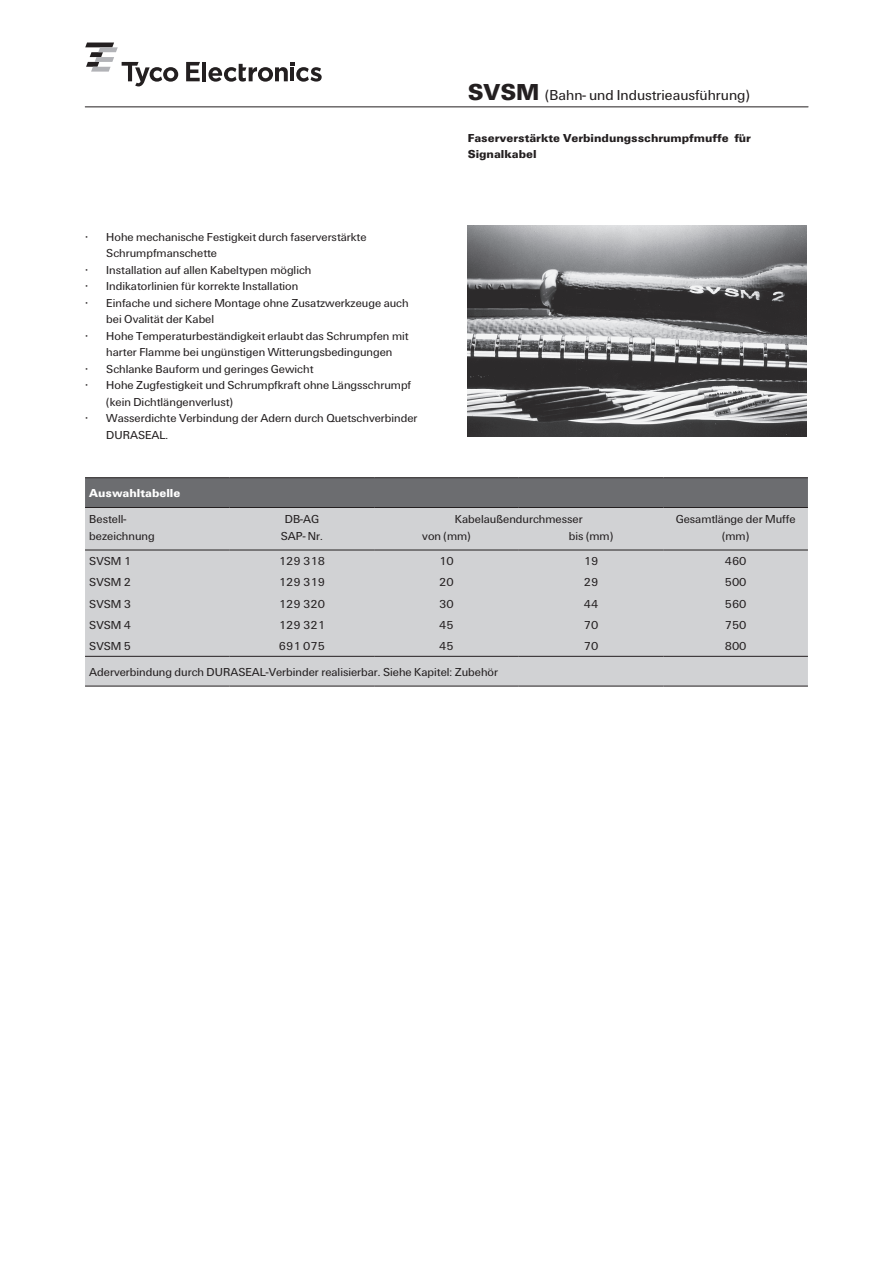
<style>
.page{position:relative;width:893px;height:1263px;background:#fff}
.page>*{position:absolute;margin:0;border:0;box-sizing:border-box;transform-origin:0 0}
.t1{font:15px "U55 Univers";color:#231f20}
.t2{font:12px/16.5px "U55 Univers";color:#231f20}
.t3{font:900 12px/16.5px "U75 Univers";color:#231f20}
.t4{font:900 12px "U75 Univers";color:#fff}
.s1{font-family:"U75 Univers";font-weight:900;font-size:24px}
</style>
<div class="page">
<img style="left:468px;top:226px;width:338px;height:210px">
<div style="left:85px;top:478px;width:723px;height:29px;background:#6c6d70"></div>
<div style="left:85px;top:508px;width:723px;height:178px;background:#d1d2d4"></div>
<hr style="left:85px;top:477px;width:145px;height:1px;background:#231f20">
<hr style="left:230px;top:477px;width:144px;height:1px;background:#231f20">
<hr style="left:374px;top:477px;width:145px;height:1px;background:#231f20">
<hr style="left:519px;top:477px;width:144px;height:1px;background:#231f20">
<hr style="left:663px;top:477px;width:145px;height:1px;background:#231f20">
<hr style="left:85px;top:507px;width:145px;height:1px;background:#231f20">
<hr style="left:230px;top:507px;width:144px;height:1px;background:#231f20">
<hr style="left:374px;top:507px;width:145px;height:1px;background:#231f20">
<hr style="left:519px;top:507px;width:144px;height:1px;background:#231f20">
<hr style="left:663px;top:507px;width:145px;height:1px;background:#231f20">
<hr style="left:85px;top:656px;width:145px;height:1px;background:#231f20">
<hr style="left:230px;top:656px;width:144px;height:1px;background:#231f20">
<hr style="left:374px;top:656px;width:145px;height:1px;background:#231f20">
<hr style="left:519px;top:656px;width:144px;height:1px;background:#231f20">
<hr style="left:663px;top:656px;width:145px;height:1px;background:#231f20">
<hr style="left:85px;top:686px;width:145px;height:1px;background:#231f20">
<hr style="left:230px;top:686px;width:144px;height:1px;background:#231f20">
<hr style="left:374px;top:686px;width:145px;height:1px;background:#231f20">
<hr style="left:519px;top:686px;width:144px;height:1px;background:#231f20">
<hr style="left:663px;top:686px;width:145px;height:1px;background:#231f20">
<hr style="left:85px;top:550px;width:145px;height:1px;background:#231f20">
<hr style="left:230px;top:550px;width:144px;height:1px;background:#231f20">
<hr style="left:374px;top:550px;width:145px;height:1px;background:#231f20">
<hr style="left:519px;top:550px;width:144px;height:1px;background:#231f20">
<hr style="left:663px;top:550px;width:145px;height:1px;background:#231f20">
<svg style="left:186px;top:62px;width:14px;height:19px"></svg>
<hr style="left:202px;top:62px;width:4px;height:19px;background:#231f20">
<svg style="left:208px;top:62px;width:114px;height:20px"></svg>
<svg style="left:85px;top:43px;width:93px;height:43px"></svg>
<hr style="left:85px;top:107px;width:723px;height:1px;background:#231f20">
<p class="t2" style="left:106px;top:228px;width:262px;text-indent:-21px">• Hohe mechanische Festigkeit durch faserverstärkte<br>Schrumpfmanschette</p>
<p class="t2" style="left:85px;top:261px;width:228px">• Installation auf allen Kabeltypen möglich</p>
<p class="t2" style="left:85px;top:278px;width:215px">• Indikatorlinien für korrekte Installation</p>
<p class="t2" style="left:106px;top:294px;width:304px;text-indent:-21px">• Einfache und sichere Montage ohne Zusatzwerkzeuge auch bei Ovalität der Kabel</p>
<p class="t2" style="left:85px;top:327px;width:325px;text-align:center">• Hohe Temperaturbeständigkeit erlaubt das Schrumpfen mit harter Flamme bei ungünstigen Witterungsbedingungen</p>
<p class="t2" style="left:85px;top:360px;width:230px">• Schlanke Bauform und geringes Gewicht</p>
<p class="t2" style="left:106px;top:377px;width:306px;text-indent:-21px">• Hohe Zugfestigkeit und Schrumpfkraft ohne Längsschrumpf (kein Dichtlängenverlust)</p>
<p class="t2" style="left:106px;top:410px;width:313px;text-indent:-21px">• Wasserdichte Verbindung der Adern durch Quetschverbinder<br>DURASEAL.</p>
<p class="t1" style="left:468px;top:87px;width:284px"><span class="s1">SVSM</span> (Bahn- und Industrieausführung)</p>
<p class="t3" style="left:468px;top:129px;width:285px">Faserverstärkte Verbindungsschrumpfmuffe für<br>Signalkabel</p>
<p class="t4" style="left:89px;top:486px;width:93px">Auswahltabelle</p>
<p class="t2" style="left:89px;top:511px;width:38px">Bestell-</p>
<p class="t2" style="left:285px;top:511px;width:36px">DB-AG</p>
<p class="t2" style="left:455px;top:511px;width:129px">Kabelaußendurchmesser</p>
<p class="t2" style="left:676px;top:511px;width:121px">Gesamtlänge der Muffe</p>
<p class="t2" style="left:89px;top:527px;width:67px">bezeichnung</p>
<p class="t2" style="left:281px;top:527px;width:43px">SAP- Nr.</p>
<p class="t2" style="left:422px;top:527px;width:50px">von (mm)</p>
<p class="t2" style="left:569px;top:527px;width:46px">bis (mm)</p>
<p class="t2" style="left:722px;top:527px;width:29px">(mm)</p>
<p class="t2" style="left:89px;top:553px;width:43px">SVSM 1</p>
<p class="t2" style="left:279px;top:553px;width:48px">129 318</p>
<p class="t2" style="left:439px;top:553px;width:16px">10</p>
<p class="t2" style="left:584px;top:553px;width:16px">19</p>
<p class="t2" style="left:725px;top:553px;width:23px">460</p>
<p class="t2" style="left:89px;top:574px;width:43px">SVSM 2</p>
<p class="t2" style="left:279px;top:574px;width:48px">129 319</p>
<p class="t2" style="left:439px;top:574px;width:16px">20</p>
<p class="t2" style="left:584px;top:574px;width:16px">29</p>
<p class="t2" style="left:725px;top:574px;width:23px">500</p>
<p class="t2" style="left:89px;top:595px;width:43px">SVSM 3</p>
<p class="t2" style="left:279px;top:595px;width:48px">129 320</p>
<p class="t2" style="left:439px;top:595px;width:16px">30</p>
<p class="t2" style="left:584px;top:595px;width:16px">44</p>
<p class="t2" style="left:725px;top:595px;width:23px">560</p>
<p class="t2" style="left:89px;top:617px;width:43px">SVSM 4</p>
<p class="t2" style="left:279px;top:617px;width:48px">129 321</p>
<p class="t2" style="left:439px;top:617px;width:16px">45</p>
<p class="t2" style="left:584px;top:617px;width:16px">70</p>
<p class="t2" style="left:725px;top:617px;width:23px">750</p>
<p class="t2" style="left:89px;top:638px;width:43px">SVSM 5</p>
<p class="t2" style="left:279px;top:638px;width:48px">691 075</p>
<p class="t2" style="left:439px;top:638px;width:16px">45</p>
<p class="t2" style="left:584px;top:638px;width:16px">70</p>
<p class="t2" style="left:725px;top:638px;width:23px">800</p>
<p class="t2" style="left:89px;top:663px;width:410px">Aderverbindung durch DURASEAL-Verbinder realisierbar. Siehe Kapitel: Zubehör</p>
</div>
